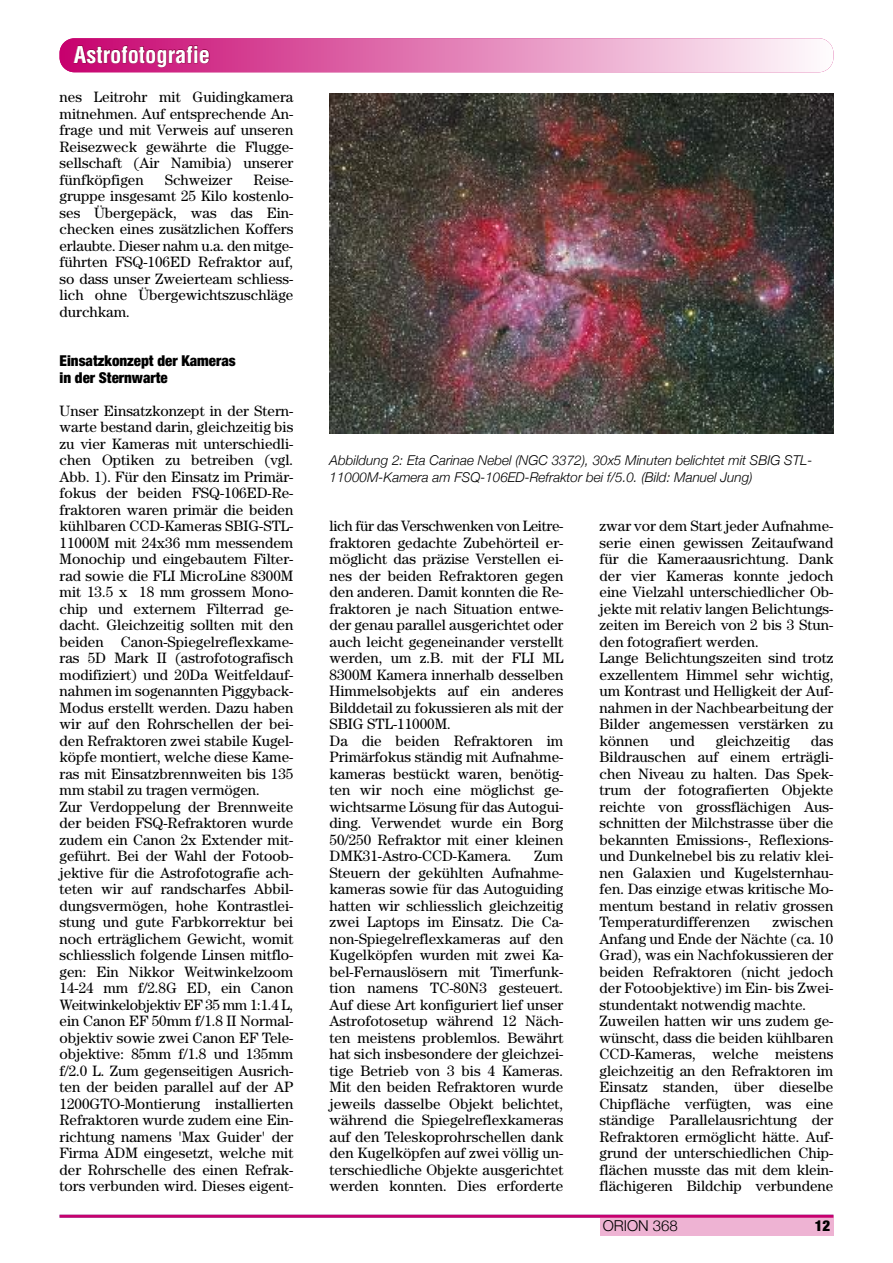
<style>
.page{position:relative;width:893px;height:1263px;background:#fff}
.page>*{position:absolute;margin:0;border:0;box-sizing:border-box;transform-origin:0 0}
.t1{font:700 condensed 22.5px "Helvetica";color:#fff}
.t2{font:15px/16.5px "Century";color:#000;text-align:justify}
.t3{font:900 condensed 15px/16.5px "Helvetica Neue";color:#000}
.t4{font:300 15px "Helvetica Neue";color:#000}
.t5{font:italic 300 13.5px/16.5px "Helvetica Neue";color:#000}
</style>
<div class="page">
<div style="left:600px;top:1216px;width:233px;height:19px;background:#eeb3d3"></div>
<hr style="left:60px;top:1215px;width:773px;height:3px;background:#c7006e">
<div style="left:60px;top:38px;width:773px;height:34px;background:linear-gradient(to right,#c7006e,#fefcfe);border-radius:15px"></div>
<img style="left:330px;top:94px;width:503px;height:340px">
<h1 class="t1" style="left:74px;top:42px;width:138px">Astrofotografie</h1>
<p class="t2" style="left:60px;top:90px;width:235px">nes Leitrohr mit Guidingkamera mitnehmen. Auf entsprechende An&shy;frage und mit Verweis auf unseren Reisezweck gewährte die Flugge&shy;sellschaft (Air Namibia) unserer fünfköpfigen</p>
<p class="t2" style="left:165px;top:173px;width:69px">Schweizer</p>
<p class="t2" style="left:60px;top:173px;width:235px;text-indent:194px">Reise&shy;gruppe insgesamt 25 Kilo kostenlo&shy;ses Übergepäck, was das Ein&shy;checken eines zusätzlichen Koffers erlaubte. Dieser nahm u.a. den mitge&shy;führten FSQ-106ED Refraktor auf, so dass unser Zweierteam schliess&shy;lich ohne Übergewichtszuschläge durchkam.</p>
<p class="t3" style="left:60px;top:354px;width:178px">Einsatzkonzept der Kameras in der Sternwarte</p>
<p class="t2" style="left:59px;top:404px;width:235px;text-align:left">Unser Einsatzkonzept in der Stern&shy;warte bestand darin, gleichzeitig bis zu vier Kameras mit unterschiedli&shy;chen Optiken zu betreiben (vgl.<br>Abb. 1). Für den Einsatz im Primär&shy;fokus der beiden FSQ-106ED-Re&shy;fraktoren waren primär die beiden kühlbaren CCD-Kameras SBIG-STL-11000M mit 24x36 mm messendem Monochip und eingebautem Filter&shy;rad sowie die FLI MicroLine 8300M mit 13.5 x 18 mm grossem Mono&shy;chip und externem Filterrad ge&shy;dacht. Gleichzeitig sollten mit den beiden Canon-Spiegelreflexkame&shy;ras 5D Mark II (astrofotografisch modifiziert) und 20Da Weitfeldauf&shy;nahmen im sogenannten Piggyback-Modus erstellt werden. Dazu haben wir auf den Rohrschellen der bei&shy;den Refraktoren zwei stabile Kugel&shy;köpfe montiert, welche diese Kame&shy;ras mit Einsatzbrennweiten bis 135 mm stabil zu tragen vermögen.<br>Zur Verdoppelung der Brennweite der beiden FSQ-Refraktoren wurde zudem ein Canon 2x Extender mit&shy;geführt. Bei der Wahl der Fotoob&shy;jektive für die Astrofotografie ach&shy;teten wir auf randscharfes Abbil&shy;dungsvermögen, hohe Kontrastlei&shy;stung und gute Farbkorrektur bei noch erträglichem Gewicht, womit schliesslich folgende Linsen mitflo&shy;gen: Ein Nikkor Weitwinkelzoom 14-24 mm f/2.8G ED, ein Canon Weitwinkelobjektiv EF 35 mm 1:1.4 L, ein Canon EF 50mm f/1.8 II Normal&shy;objektiv sowie zwei Canon EF Tele&shy;objektive: 85mm f/1.8 und 135mm f/2.0 L. Zum gegenseitigen Ausrich&shy;ten der beiden parallel auf der AP 1200GTO-Montierung installierten Refraktoren wurde zudem eine Ein&shy;richtung namens 'Max Guider' der Firma ADM eingesetzt, welche mit der Rohrschelle des einen Refrak&shy;tors verbunden wird. Dieses eigent-</p>
<p class="t5" style="left:330px;top:452px;width:484px">Abbildung 2: Eta Carinae Nebel (NGC 3372), 30x5 Minuten belichtet mit SBIG STL-<br>11000M-Kamera am FSQ-106ED-Refraktor bei f/5.0. (Bild: Manuel Jung)</p>
<p class="t2" style="left:329px;top:519px;width:235px;text-align:left">lich für das Verschwenken von Leitre&shy;fraktoren gedachte Zubehörteil er&shy;möglicht das präzise Verstellen ei&shy;nes der beiden Refraktoren gegen den anderen. Damit konnten die Re&shy;fraktoren je nach Situation entwe&shy;der genau parallel ausgerichtet oder auch leicht gegeneinander verstellt werden, um z.B. mit der FLI ML 8300M Kamera innerhalb desselben Himmelsobjekts auf ein anderes Bilddetail zu fokussieren als mit der SBIG STL-11000M.<br>Da die beiden Refraktoren im Primärfokus ständig mit Aufnahme&shy;kameras bestückt waren, benötig&shy;ten wir noch eine möglichst ge&shy;wichtsarme Lösung für das Autogui&shy;ding. Verwendet wurde ein Borg 50/250 Refraktor mit einer kleinen DMK31-Astro-CCD-Kamera.</p>
<p class="t2" style="left:329px;top:849px;width:235px;text-indent:205px">Zum Steuern der gekühlten Aufnahme&shy;kameras sowie für das Autoguiding hatten wir schliesslich gleichzeitig zwei Laptops im Einsatz. Die Ca&shy;non-Spiegelreflexkameras auf den Kugelköpfen wurden mit zwei Ka&shy;bel-Fernauslösern mit Timerfunk&shy;tion namens TC-80N3 gesteuert.<br>Auf diese Art konfiguriert lief unser Astrofotosetup während 12 Näch&shy;ten meistens problemlos. Bewährt hat sich insbesondere der gleichzei&shy;tige Betrieb von 3 bis 4 Kameras.<br>Mit den beiden Refraktoren wurde jeweils dasselbe Objekt belichtet, während die Spiegelreflexkameras auf den Teleskoprohrschellen dank den Kugelköpfen auf zwei völlig un&shy;terschiedliche Objekte ausgerichtet werden konnten. Dies erforderte</p>
<p class="t2" style="left:599px;top:519px;width:235px;text-align:left">zwar vor dem Start jeder Aufnahme&shy;serie einen gewissen Zeitaufwand für die Kameraausrichtung. Dank der vier Kameras konnte jedoch eine Vielzahl unterschiedlicher Ob&shy;jekte mit relativ langen Belichtungs&shy;zeiten im Bereich von 2 bis 3 Stun&shy;den fotografiert werden.<br>Lange Belichtungszeiten sind trotz exzellentem Himmel sehr wichtig, um Kontrast und Helligkeit der Auf&shy;nahmen in der Nachbearbeitung der<br>Bilder angemessen verstärken zu können</p>
<p class="t2" style="left:599px;top:734px;width:235px;text-indent:211px">das Bildrauschen auf einem erträgli&shy;chen Niveau zu halten. Das Spek&shy;trum der fotografierten Objekte reichte von grossflächigen Aus&shy;schnitten der Milchstrasse über die bekannten Emissions-, Reflexions&shy;und Dunkelnebel bis zu relativ klei&shy;nen Galaxien und Kugelsternhau&shy;fen. Das einzige etwas kritische Mo&shy;mentum bestand in relativ grossen Temperaturdifferenzen</p>
<p class="t2" style="left:670px;top:734px;width:27px">und</p>
<p class="t2" style="left:716px;top:734px;width:76px">gleichzeitig</p>
<p class="t2" style="left:599px;top:915px;width:235px;text-align:left;text-indent:173px">zwischen<br>Anfang und Ende der Nächte (ca. 10<br>Grad), was ein Nachfokussieren der beiden Refraktoren (nicht jedoch der Fotoobjektive) im Ein- bis Zwei&shy;stundentakt notwendig machte.<br>Zuweilen hatten wir uns zudem ge&shy;wünscht, dass die beiden kühlbaren<br>CCD-Kameras, welche meistens gleichzeitig an den Refraktoren im<br>Einsatz standen, über dieselbe<br>Chipfläche verfügten, was eine ständige Parallelausrichtung der<br>Refraktoren ermöglicht hätte. Auf&shy;grund der unterschiedlichen Chip&shy;flächen musste das mit dem klein&shy;flächigeren Bildchip verbundene</p>
<p class="t4" style="left:603px;top:1217px;width:77px">ORION 368</p>
<p class="t3" style="left:815px;top:1219px;width:17px">12</p>
<p class="t4" style="left:662px;top:1217px;width:18px">41</p>
</div>
